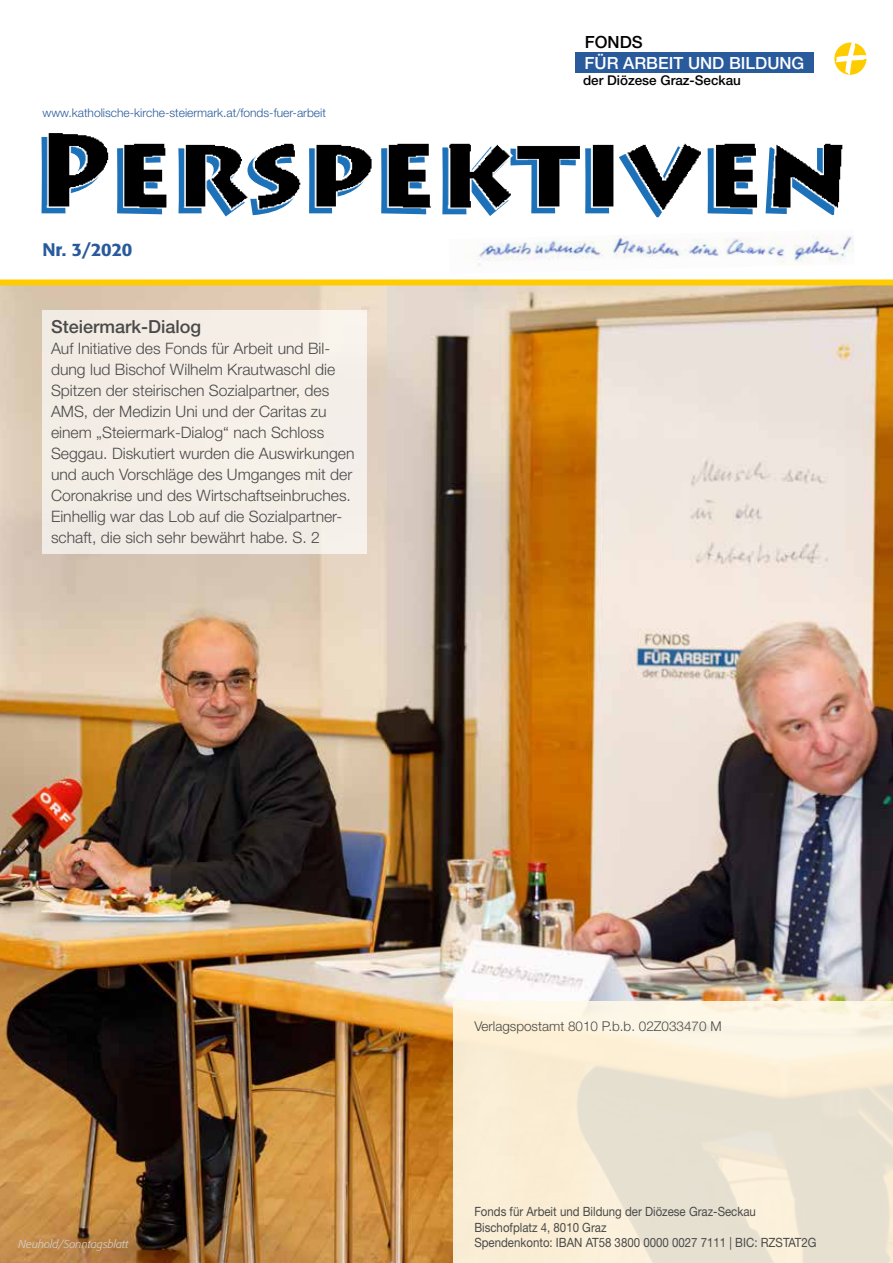
<style>
.page{position:relative;width:893px;height:1263px;background:#fff}
.page>*{position:absolute;margin:0;border:0;box-sizing:border-box;transform-origin:0 0}
.t1{font:900 107.7px "Lithos Pro";color:#1d71b8}
.t2{font:500 18px "Helvetica Neue LT";color:#4a4a49}
.t3{font:500 18px "Formata BQ";letter-spacing:-.01em;color:#295a9c}
.t4{font:500 16.8px "Helvetica Neue LT";color:#fff}
.t5{font:500 16.8px "Helvetica Neue LT";color:#000}
.t6{font:300 15.75px/21px "Helvetica Neue LT";color:#4a4a49}
.t7{font:300 13.5px "Helvetica Neue LT";color:#4a4a49}
.t8{font:500 13.5px "Helvetica Neue LT";color:#000}
.t9{font:12.75px/15.3px "Helvetica Neue LT";color:#4a4a49;scale:.9 1}
.t10{font:300 12px "Helvetica Neue LT";color:#295a9c}
.t11{font:italic 300 11.25px "Formata BQ";color:#d4d4d4}
</style>
<div class="page">
<img style="left:0;top:285px;width:893px;height:978px">
<div style="left:43px;top:310px;width:324px;height:243px;background:#f4eee6"></div>
<img style="left:48px;top:133px;width:795px;height:77px">
<svg style="left:834px;top:43px;width:32px;height:32px"></svg>
<svg style="left:453px;top:1001px;width:440px;height:262px;background:#f2e9d6"></svg>
<div style="left:575px;top:52px;width:239px;height:21px;background:#295a9c"></div>
<div style="left:0;top:279px;width:893px;height:6px;background:#fc0"></div>
<img style="left:466px;top:236px;width:388px;height:30px">
<p class="t5" style="left:585px;top:32px;width:47px">Fonds</p>
<p class="t4" style="left:585px;top:53px;width:221px">für Arbeit und Bildung</p>
<p class="t8" style="left:583px;top:73px;width:159px">der Diözese Graz-Seckau</p>
<p class="t10" style="left:43px;top:106px;width:285px">www.katholische-kirche-steiermark.at/fonds-fuer-arbeit</p>
<h1 class="t1" style="left:30px;top:109px;width:816px">Perspektiven</h1>
<p class="t3" style="left:43px;top:239px;width:91px">Nr. 3/2020</p>
<p class="t2" style="left:51px;top:315px;width:152px">Steiermark-Dialog</p>
<p class="t6" style="left:51px;top:337px;width:305px">Auf Initiative des Fonds für Arbeit und Bil&shy;dung lud Bischof Wilhelm Krautwaschl die Spitzen der steirischen Sozialpartner, des AMS, der Medizin Uni und der Caritas zu einem „Steiermark-Dialog“ nach Schloss Seggau. Diskutiert wurden die Auswirkungen und auch Vorschläge des Umganges mit der Coronakrise und des Wirtschaftseinbruches.<br>Einhellig war das Lob auf die Sozialpartner&shy;schaft, die sich sehr bewährt habe. S. 2</p>
<p class="t11" style="left:18px;top:1237px;width:112px">Neuhold/Sonntagsblatt</p>
<p class="t7" style="left:474px;top:1018px;width:249px">Verlagspostamt 8010 P.b.b. 02Z033470 M</p>
<p class="t9" style="left:474px;top:1204px;width:382px">Fonds für Arbeit und Bildung der Diözese Graz-Seckau<br>Bischofplatz 4, 8010 Graz<br>Spendenkonto: IBAN AT58 3800 0000 0027 7111 | BIC: RZSTAT2G</p>
</div>
